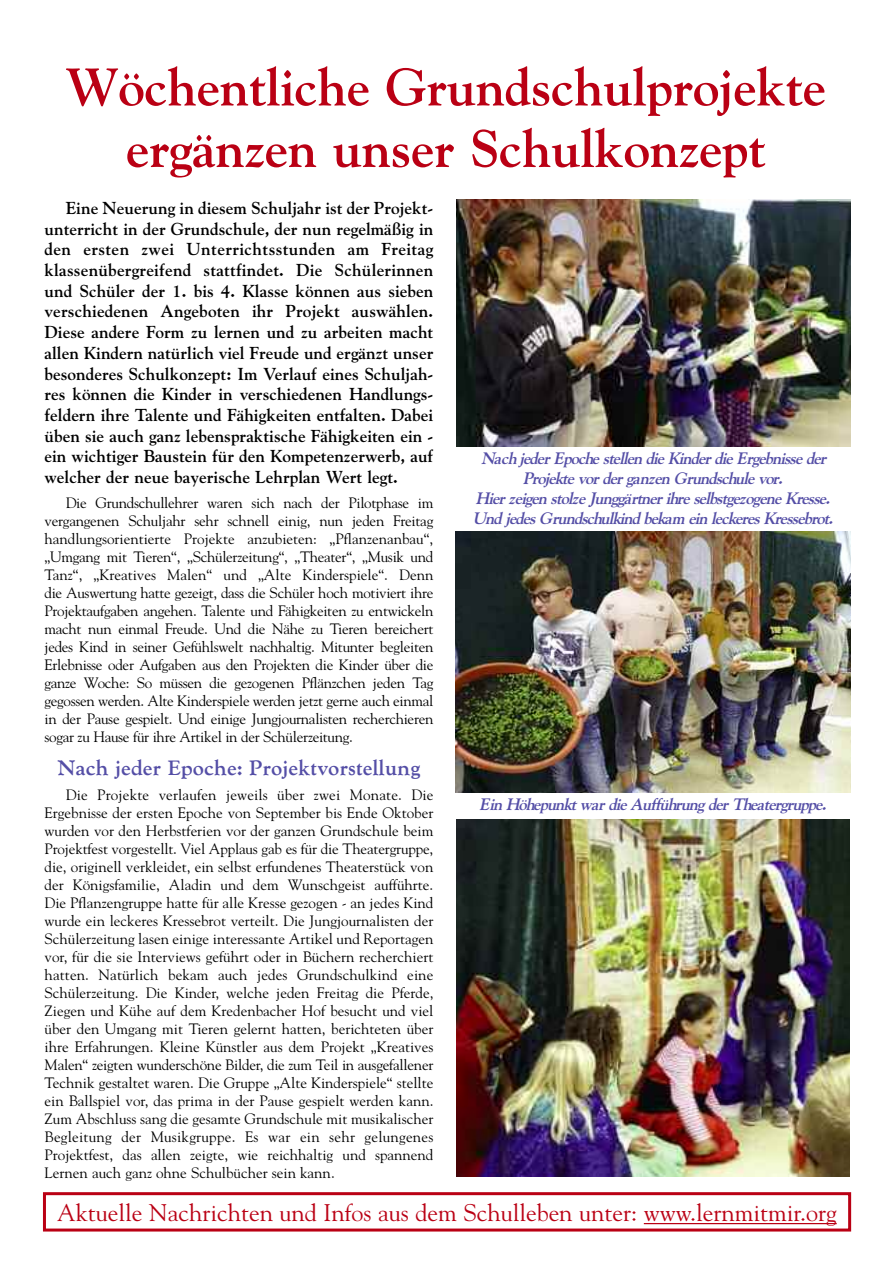
<style>
.page{position:relative;width:893px;height:1263px;background:#fff}
.page>*{position:absolute;margin:0;border:0;box-sizing:border-box;transform-origin:0 0}
.t1{font:700 52.5px/61.5px "Goudy";letter-spacing:-.01em;color:#ba0014;text-align:center}
.t2{font:24px "Goudy";color:#ba0014}
.t3{font:700 21px "Goudy Old Style";color:#544ea6}
.t4{font:700 17.25px/20.7px "Goudy";color:#000;text-align:justify}
.t5{font:italic 700 16.5px/19.8px "Goudy";letter-spacing:-.055em;color:#544ea6;text-align:center}
.t6{font:15px/18px "Goudy";letter-spacing:-.005em;color:#000;text-align:justify}
</style>
<div class="page">
<div style="left:43px;top:1192px;width:808px;height:39px;border:3px solid #ba0014"></div>
<hr style="left:644px;top:1223px;width:193px;height:1px;background:#ba0014">
<img style="left:456px;top:200px;width:394px;height:246px">
<img style="left:456px;top:820px;width:393px;height:356px">
<img style="left:456px;top:532px;width:394px;height:261px">
<h1 class="t1" style="left:65px;top:56px;width:762px">Wöchentliche Grundschulprojekte ergänzen unser Schulkonzept</h1>
<p class="t4" style="left:45px;top:198px;width:390px;text-indent:21px">Eine Neuerung in diesem Schuljahr ist der Projekt&shy;unterricht in der Grundschule, der nun regelmäßig in den ersten zwei Unterrichtsstunden am Freitag klassenübergreifend stattfindet. Die Schülerinnen und Schüler der 1. bis 4. Klasse können aus sieben verschiedenen Angeboten ihr Projekt auswählen.<br>Diese andere Form zu lernen und zu arbeiten macht allen Kindern natürlich viel Freude und ergänzt unser besonderes Schulkonzept: Im Verlauf eines Schuljah&shy;res können die Kinder in verschiedenen Handlungs&shy;feldern ihre Talente und Fähigkeiten entfalten. Dabei üben sie auch ganz lebenspraktische Fähigkeiten ein - ein wichtiger Baustein für den Kompetenzerwerb, auf welcher der neue bayerische Lehrplan Wert legt.</p>
<p class="t6" style="left:45px;top:494px;width:390px;text-indent:21px">Die Grundschullehrer waren sich nach der Pilotphase im vergangenen Schuljahr sehr schnell einig, nun jeden Freitag handlungsorientierte Projekte anzubieten: „Pflanzenanbau“, „Umgang mit Tieren“, „Schülerzeitung“, „Theater“, „Musik und Tanz“, „Kreatives Malen“ und „Alte Kinderspiele“. Denn die Auswertung hatte gezeigt, dass die Schüler hoch motiviert ihre Projektaufgaben angehen. Talente und Fähigkeiten zu entwickeln macht nun einmal Freude. Und die Nähe zu Tieren bereichert jedes Kind in seiner Gefühlswelt nachhaltig. Mitunter begleiten Erlebnisse oder Aufgaben aus den Projekten die Kinder über die ganze Woche: So müssen die gezogenen Pflänzchen jeden Tag gegossen werden. Alte Kinderspiele werden jetzt gerne auch einmal in der Pause gespielt. Und einige Jungjournalisten recherchieren sogar zu Hause für ihre Artikel in der Schülerzeitung.</p>
<h3 class="t3" style="left:57px;top:755px;width:364px">Nach jeder Epoche: Projektvorstellung</h3>
<p class="t6" style="left:45px;top:785px;width:390px;text-indent:21px">Die Projekte verlaufen jeweils über zwei Monate. Die Ergebnisse der ersten Epoche von September bis Ende Oktober wurden vor den Herbstferien vor der ganzen Grundschule beim Projektfest vorgestellt. Viel Applaus gab es für die Theatergruppe, die, originell verkleidet, ein selbst erfundenes Theaterstück von der Königsfamilie, Aladin und dem Wunschgeist aufführte.<br>Die Pflanzengruppe hatte für alle Kresse gezogen - an jedes Kind wurde ein leckeres Kressebrot verteilt. Die Jungjournalisten der Schülerzeitung lasen einige interessante Artikel und Reportagen vor, für die sie Interviews geführt oder in Büchern recherchiert hatten. Natürlich bekam auch jedes Grundschulkind eine Schülerzeitung. Die Kinder, welche jeden Freitag die Pferde, Ziegen und Kühe auf dem Kredenbacher Hof besucht und viel über den Umgang mit Tieren gelernt hatten, berichteten über ihre Erfahrungen. Kleine Künstler aus dem Projekt „Kreatives Malen“ zeigten wunderschöne Bilder, die zum Teil in ausgefallener Technik gestaltet waren. Die Gruppe „Alte Kinderspiele“ stellte ein Ballspiel vor, das prima in der Pause gespielt werden kann.<br>Zum Abschluss sang die gesamte Grundschule mit musikalischer Begleitung der Musikgruppe. Es war ein sehr gelungenes Projektfest, das allen zeigte, wie reichhaltig und spannend Lernen auch ganz ohne Schulbücher sein kann.</p>
<h2 class="t2" style="left:57px;top:1198px;width:781px">Aktuelle Nachrichten und Infos aus dem Schulleben unter: www.lernmitmir.org</h2>
<p class="t5" style="left:472px;top:449px;width:365px">Nach jeder Epoche stellen die Kinder die Ergebnisse der Projekte vor der ganzen Grundschule vor.<br>Hier zeigen stolze Junggärtner ihre selbstgezogene Kresse.<br>Und jedes Grundschulkind bekam ein leckeres Kressebrot.</p>
<p class="t5" style="left:479px;top:794px;width:351px">Ein Höhepunkt war die Aufführung der Theatergruppe.</p>
</div>
